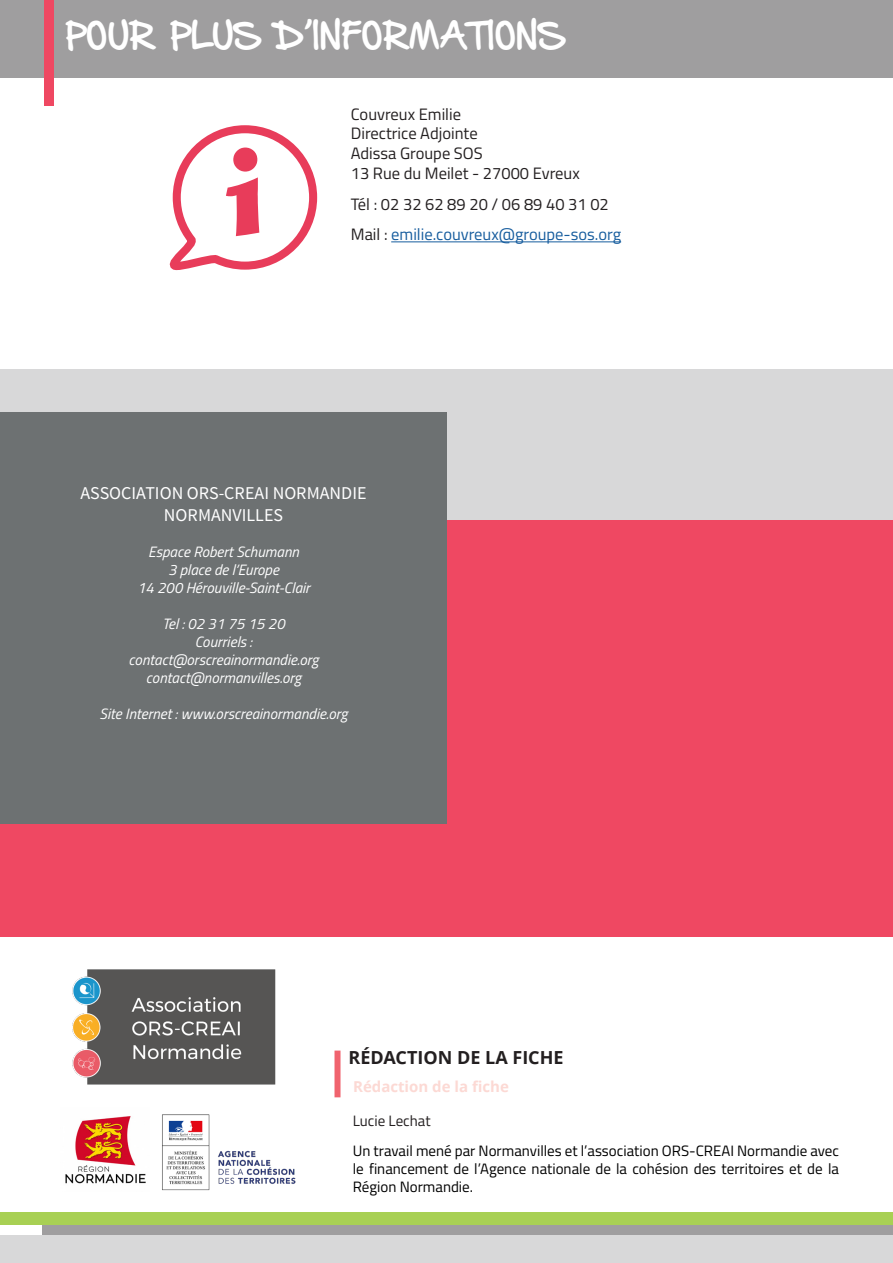
<style>
.page{position:relative;width:893px;height:1263px;background:#fff}
.page>*{position:absolute;margin:0;border:0;box-sizing:border-box;transform-origin:0 0}
.t1{font:134.1px "Matura MT Script Capitals";color:#e83c5a}
.t2{font:30px "Hand Of Sean Demo";color:#fff}
.Corps_de_texte{font:18px "Source Sans Pro";color:#fff}
.En-tête_de_page_-_No{font:700 18px "Open Sans";color:#231f20}
.t3{font:16.5px "Titillium Web";color:#231f20}
.t4{font:16.5px "Titillium Web";color:#175d9e}
.Corps_de_texte-2{font:italic 15px "Titillium Web";color:#fff}
.t5{font:15px/18px "Titillium Web";color:#000;text-align:justify}
.Texte_bleu_-_Aligner{font:700 15px "Open Sans";color:#fcd9d4}
.Texte_de_corps_de_pa{font:15px "Titillium Web";color:#231f20}
.s1{color:#231f20}
</style>
<div class="page">
<div style="left:0;top:1px;width:893px;height:77px;background:#9f9e9f"></div>
<div style="left:42px;top:1225px;width:851px;height:38px;background:#9f9e9f"></div>
<div style="left:1px;top:1212px;width:892px;height:13px;background:#a8d054"></div>
<div style="left:44px;top:1px;width:10px;height:105px;background:#ef4862"></div>
<div style="left:0;top:370px;width:893px;height:225px;background:#d8d8d9"></div>
<div style="left:0;top:520px;width:893px;height:416px;background:#ef4862"></div>
<div style="left:0;top:412px;width:447px;height:412px;background:#6d7172"></div>
<div style="left:0;top:1235px;width:893px;height:28px;background:#d8d8d9"></div>
<div style="left:334px;top:1050px;width:6px;height:47px;background:#f0636e"></div>
<svg style="left:169px;top:125px;width:149px;height:146px"></svg>
<hr style="left:391px;top:242px;width:230px;height:1px;background:#175d9e">
<img style="left:72px;top:969px;width:204px;height:116px">
<img style="left:65px;top:1116px;width:81px;height:68px">
<img style="left:162px;top:1114px;width:134px;height:76px">
<h2 class="t2" style="left:66px;top:22px;width:500px">POUR PLUS D’INFORMATIONS</h2>
<p class="t1" style="left:225px;top:110px;width:43px">i</p>
<p class="t3" style="left:351px;top:102px;width:112px">Couvreux Emilie</p>
<p class="t3" style="left:351px;top:122px;width:128px">Directrice Adjointe</p>
<p class="t3" style="left:351px;top:141px;width:133px">Adissa Groupe SOS</p>
<p class="t3" style="left:351px;top:161px;width:230px">13 Rue du Meilet - 27000 Evreux</p>
<p class="t3" style="left:351px;top:192px;width:260px">Tél : 02 32 62 89 20 / 06 89 40 31 02</p>
<p class="t4" style="left:351px;top:222px;width:272px"><span class="s1">Mail :</span> emilie.couvreux@groupe-sos.org</p>
<p class="Corps_de_texte" style="left:81px;top:482px;width:288px">ASSOCIATION ORS-CREAI NORMANDIE</p>
<p class="Corps_de_texte" style="left:164px;top:504px;width:121px">NORMANVILLES</p>
<p class="Corps_de_texte-2" style="left:148px;top:541px;width:152px">Espace Robert Schumann</p>
<p class="Corps_de_texte-2" style="left:168px;top:559px;width:112px">3 place de l’Europe</p>
<p class="Corps_de_texte-2" style="left:137px;top:577px;width:174px">14 200 Hérouville-Saint-Clair</p>
<p class="Corps_de_texte-2" style="left:162px;top:613px;width:124px">Tel : 02 31 75 15 20</p>
<p class="Corps_de_texte-2" style="left:195px;top:631px;width:59px">Courriels :</p>
<p class="Corps_de_texte-2" style="left:129px;top:649px;width:191px">contact@orscreainormandie.org</p>
<p class="Corps_de_texte-2" style="left:146px;top:667px;width:157px">contact@normanvilles.org</p>
<p class="Corps_de_texte-2" style="left:100px;top:703px;width:249px">Site Internet : www.orscreainormandie.org</p>
<p class="En-tête_de_page_-_No" style="left:349px;top:1045px;width:216px">RÉDACTION DE LA FICHE</p>
<p class="Texte_bleu_-_Aligner" style="left:353px;top:1076px;width:157px">Rédaction de la fiche</p>
<p class="Texte_de_corps_de_pa" style="left:353px;top:1110px;width:79px">Lucie Lechat</p>
<p class="t5" style="left:353px;top:1141px;width:488px">Un travail mené par Normanvilles et l’association ORS-CREAI Normandie avec le financement de l’Agence nationale de la cohésion des territoires et de la Région Normandie.</p>
</div>
